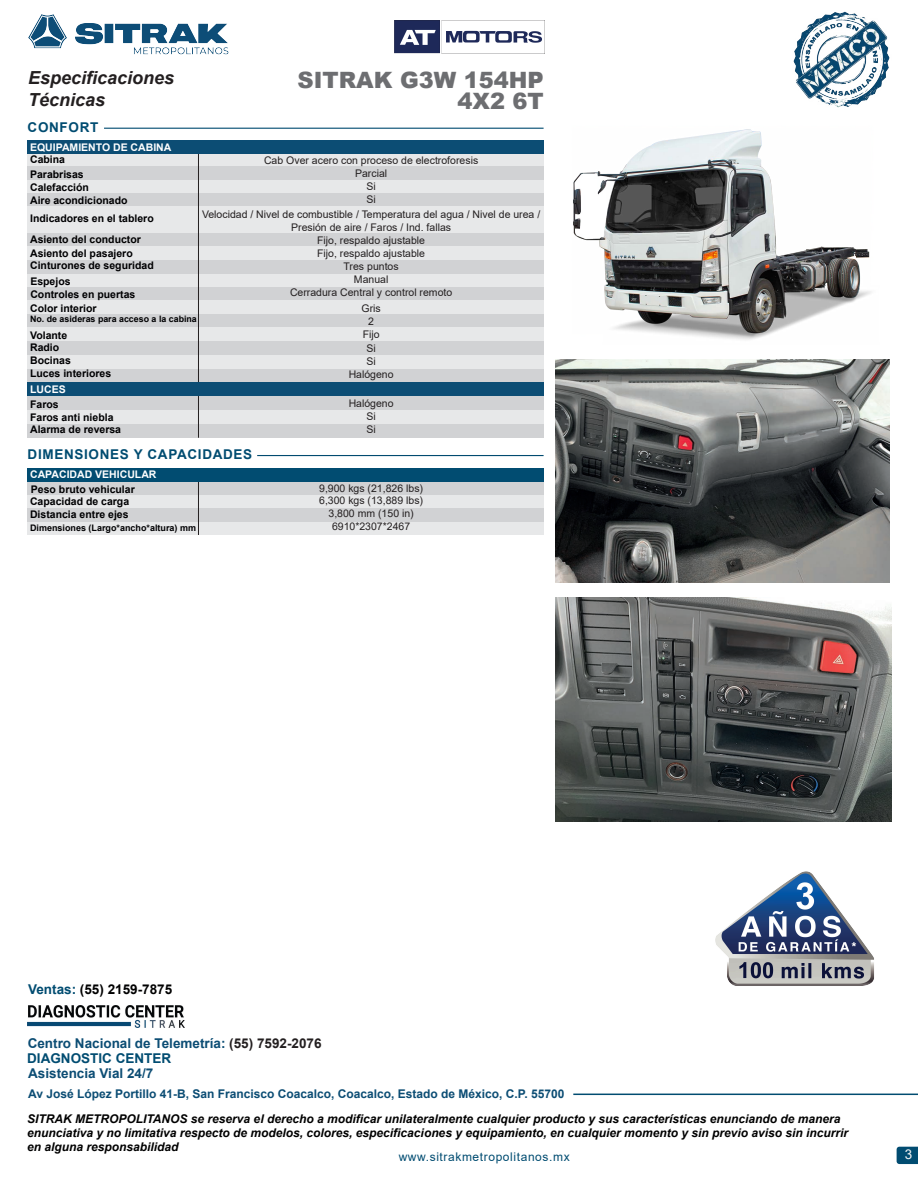
<style>
.page{position:relative;width:918px;height:1188px;background:#fff}
.page>*{position:absolute;margin:0;border:0;box-sizing:border-box;transform-origin:0 0}
.t1{font:900 22.5px/21px "Arial";color:#6d6e71;text-align:right}
.t2{font:italic 700 18px/21.6px "Arial";color:#231f20}
.t3{font:700 13.5px "Arial";color:#0c4d74}
.t4{font:700 13.5px "Arial";letter-spacing:.05em;color:#014c71}
.t5{font:700 13.5px "Arial";color:#000001}
.t6{font:700 13.5px "Arial";color:#014c71}
.t7{font:13.5px "Arial";color:#f3f4f4}
.t8{font:italic 700 12px/14.4px "Arial";color:#000001}
.t9{font:700 12px "Arial";color:#0c4d74}
.t10{font:12px "Arial";letter-spacing:.05em;color:#014c71}
.t11{font:10.5px/13px "Arial";color:#231f20;text-align:center}
.t12{font:700 10.5px/12.6px "Arial";color:#000002}
.t13{font:700 10.5px "Arial";color:#fff}
.t14{font:700 10.5px "Arial";color:#000001}
.t15{font:700 9px "Arial";color:#000002}
.t16{font:700 8.85px "Arial";color:#000002}
.s1{color:#014c71}
.s2{color:#231f20}
</style>
<div class="page">
<div style="left:27px;top:220px;width:517px;height:13px;background:#e7e8e9"></div>
<div style="left:27px;top:482px;width:517px;height:13px;background:#d1d2d4"></div>
<div style="left:27px;top:495px;width:517px;height:13px;background:#e7e8e9"></div>
<div style="left:27px;top:522px;width:517px;height:13px;background:#e7e8e9"></div>
<div style="left:27px;top:508px;width:517px;height:14px;background:#d1d2d4"></div>
<div style="left:27px;top:153px;width:517px;height:14px;background:#e7e8e9"></div>
<div style="left:27px;top:167px;width:517px;height:13px;background:#d1d2d4"></div>
<div style="left:27px;top:180px;width:517px;height:13px;background:#e7e8e9"></div>
<div style="left:27px;top:233px;width:517px;height:13px;background:#d1d2d4"></div>
<div style="left:27px;top:274px;width:517px;height:13px;background:#e7e8e9"></div>
<div style="left:27px;top:260px;width:517px;height:14px;background:#d1d2d4"></div>
<div style="left:27px;top:246px;width:517px;height:14px;background:#e7e8e9"></div>
<div style="left:27px;top:193px;width:517px;height:14px;background:#d1d2d4"></div>
<div style="left:27px;top:287px;width:517px;height:13px;background:#d1d2d4"></div>
<div style="left:27px;top:314px;width:517px;height:14px;background:#d1d2d4"></div>
<div style="left:27px;top:341px;width:517px;height:14px;background:#d1d2d4"></div>
<div style="left:27px;top:369px;width:517px;height:14px;background:#d1d2d4"></div>
<div style="left:27px;top:396px;width:517px;height:14px;background:#d1d2d4"></div>
<div style="left:27px;top:424px;width:517px;height:14px;background:#d1d2d4"></div>
<div style="left:27px;top:300px;width:517px;height:14px;background:#e7e8e9"></div>
<div style="left:27px;top:328px;width:517px;height:13px;background:#e7e8e9"></div>
<div style="left:27px;top:355px;width:517px;height:14px;background:#e7e8e9"></div>
<div style="left:27px;top:410px;width:517px;height:14px;background:#e7e8e9"></div>
<div style="left:27px;top:206px;width:517px;height:14px;background:#e7e8e9"></div>
<hr style="left:198px;top:147px;width:1px;height:291px;background:#231f20">
<hr style="left:198px;top:479px;width:1px;height:56px;background:#231f20">
<div style="left:27px;top:468px;width:517px;height:14px;background:#014c71"></div>
<div style="left:27px;top:140px;width:517px;height:13px;background:#0c4d74"></div>
<div style="left:27px;top:383px;width:517px;height:13px;background:#0c4d74"></div>
<hr style="left:104px;top:128px;width:440px;height:1px;background:#014b70">
<hr style="left:257px;top:455px;width:287px;height:1px;background:#014b70">
<img style="left:556px;top:360px;width:334px;height:222px">
<img style="left:556px;top:598px;width:335px;height:223px">
<img style="left:560px;top:129px;width:326px;height:267px">
<img style="left:27px;top:1006px;width:158px;height:21px">
<img style="left:28px;top:14px;width:201px;height:41px">
<img style="left:394px;top:20px;width:150px;height:33px">
<img style="left:793px;top:11px;width:97px;height:97px">
<img style="left:685px;top:818px;width:207px;height:168px">
<svg style="left:897px;top:1147px;width:21px;height:17px"></svg>
<hr style="left:573px;top:1094px;width:345px;height:1px;background:#014c71">
<h2 class="t2" style="left:28px;top:68px;width:148px">Especificaciones<br>Técnicas</h2>
<h1 class="t1" style="left:298px;top:69px;width:248px">SITRAK G3W 154HP<br>4X2 6T</h1>
<p class="t4" style="left:28px;top:118px;width:72px">CONFORT</p>
<p class="t13" style="left:30px;top:140px;width:143px">EQUIPAMIENTO DE CABINA</p>
<p class="t12" style="left:30px;top:153px;width:37px">Cabina</p>
<p class="t11" style="left:264px;top:153px;width:216px">Cab Over acero con proceso de electroforesis<br>Parcial<br>Si<br>Si</p>
<p class="t11" style="left:202px;top:207px;width:340px">Velocidad / Nivel de combustible / Temperatura del agua / Nivel de urea /<br>Presión de aire / Faros / Ind. fallas<br>Fijo, respaldo ajustable<br>Fijo, respaldo ajustable<br>Tres puntos<br>Manual<br>Cerradura Central y control remoto</p>
<p class="t11" style="left:349px;top:302px;width:46px">Gris<br>2<br>Fijo<br>Si<br>Si<br>Halógeno</p>
<p class="t11" style="left:349px;top:397px;width:46px">Halógeno<br>Si<br>Si</p>
<p class="t12" style="left:30px;top:168px;width:99px;line-height:13px">Parabrisas<br>Calefacción<br>Aire acondicionado</p>
<p class="t12" style="left:30px;top:212px;width:125px">Indicadores en el tablero</p>
<p class="t14" style="left:30px;top:232px;width:112px">Asiento del conductor</p>
<p class="t12" style="left:30px;top:247px;width:125px">Asiento del pasajero<br>Cinturones de seguridad</p>
<p class="t12" style="left:30px;top:275px;width:107px">Espejos<br>Controles en puertas</p>
<p class="t12" style="left:30px;top:329px;width:83px">Volante<br>Radio<br>Bocinas<br>Luces interiores</p>
<p class="t12" style="left:30px;top:398px;width:93px">Faros<br>Faros anti niebla<br>Alarma de reversa</p>
<p class="t12" style="left:30px;top:302px;width:68px">Color interior</p>
<p class="t16" style="left:30px;top:313px;width:168px">No. de asideras para acceso a la cabina</p>
<p class="t13" style="left:30px;top:382px;width:37px">LUCES</p>
<p class="t4" style="left:28px;top:445px;width:226px">DIMENSIONES Y CAPACIDADES</p>
<p class="t13" style="left:30px;top:467px;width:128px">CAPACIDAD VEHICULAR</p>
<p class="t12" style="left:31px;top:483px;width:105px">Peso bruto vehicular</p>
<p class="t12" style="left:30px;top:495px;width:101px;line-height:13px">Capacidad de carga<br>Distancia entre ejes</p>
<p class="t15" style="left:30px;top:521px;width:168px">Dimensiones (Largo*ancho*altura) mm</p>
<p class="t11" style="left:319px;top:482px;width:105px">9,900 kgs (21,826 lbs)</p>
<p class="t11" style="left:319px;top:494px;width:105px">6,300 kgs (13,889 lbs)<br>3,800 mm (150 in)<br>6910*2307*2467</p>
<p class="t5" style="left:28px;top:980px;width:146px"><span class="s1">Ventas:</span> (55) 2159-7875</p>
<p class="t3" style="left:28px;top:1034px;width:295px">Centro Nacional de Telemetría: <span class="s2">(55) 7592-2076</span></p>
<p class="t3" style="left:28px;top:1064px;width:127px">Asistencia Vial 24/7</p>
<p class="t9" style="left:28px;top:1085px;width:538px">Av José López Portillo 41-B, San Francisco Coacalco, Coacalco, Estado de México, C.P. 55700</p>
<p class="t6" style="left:27px;top:1049px;width:146px">DIAGNOSTIC CENTER</p>
<p class="t8" style="left:27px;top:1112px;width:822px">SITRAK METROPOLITANOS se reserva el derecho a modificar unilateralmente cualquier producto y sus características enunciando de manera enunciativa y no limitativa respecto de modelos, colores, especificaciones y equipamiento, en cualquier momento y sin previo aviso sin incurrir en alguna responsabilidad</p>
<p class="t10" style="left:399px;top:1149px;width:172px">www.sitrakmetropolitanos.mx</p>
<p class="t7" style="left:905px;top:1145px;width:9px">3</p>
</div>
